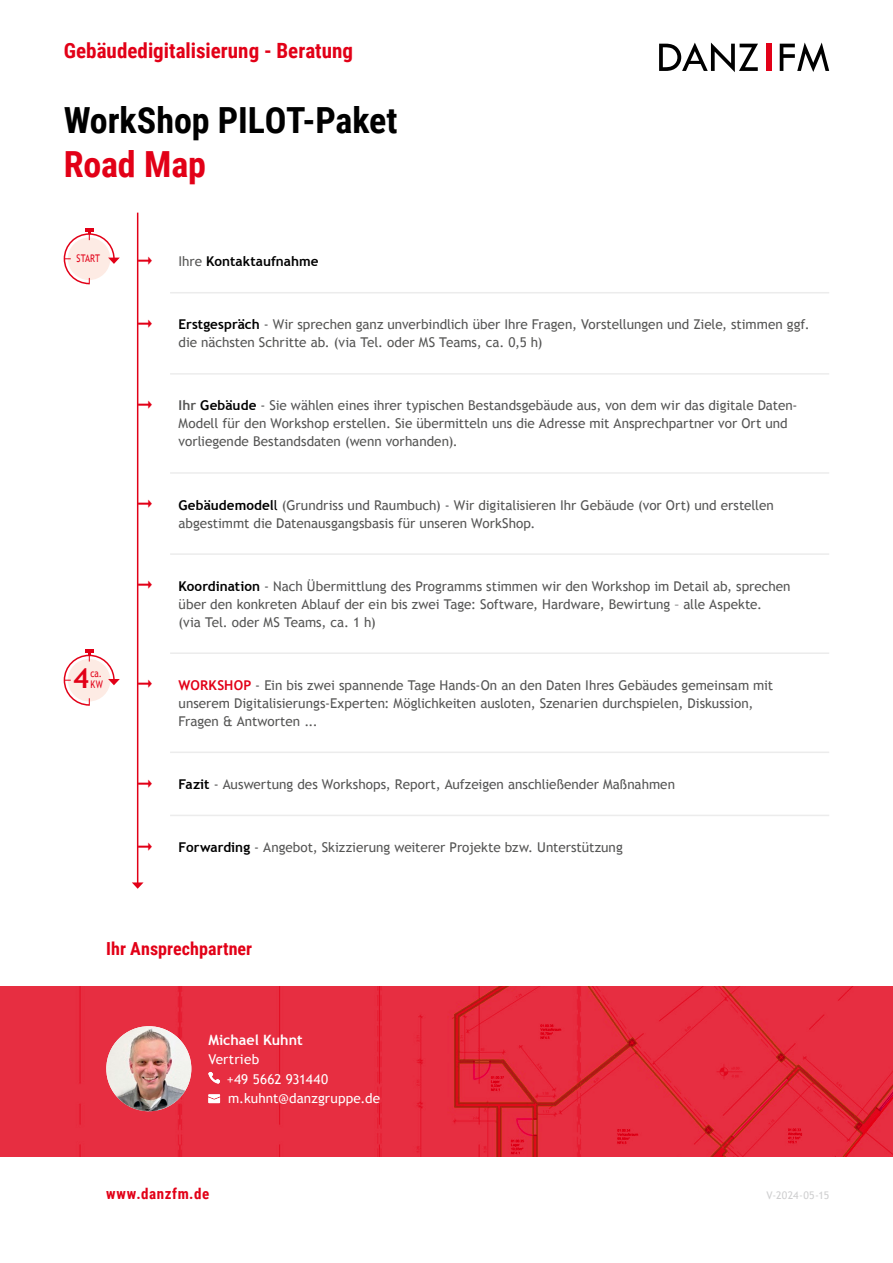
<style>
.page{position:relative;width:893px;height:1263px;background:#fff}
.page>*{position:absolute;margin:0;border:0;box-sizing:border-box;transform-origin:0 0}
.t1{font:700 36px "Roboto Condensed";letter-spacing:-.005em;color:#000}
.t2{font:700 36px "Roboto Condensed";color:#e20017}
.t3{font:700 27.6px "Trebuchet MS";color:#e20017}
.t4{font:700 21px "Roboto Condensed";color:#e20017}
.t5{font:700 18px "Roboto Condensed";letter-spacing:.005em;color:#e20017}
.t6{font:700 15px "Roboto Condensed";letter-spacing:.04em;color:#e20017}
.t7{font:700 14.25px "Trebuchet MS";color:#fff}
.t8{font:13.5px/18px "Trebuchet MS";color:#565655}
.t9{font:13.5px/19.5px "Trebuchet MS";letter-spacing:.015em;color:#fff}
.t10{font:700 13.5px "Trebuchet MS";letter-spacing:.005em;color:#000}
.t11{font:10.5px "Trebuchet MS";letter-spacing:.02em;color:#cfcfd0}
.t12{font:10.5px "Trebuchet MS";letter-spacing:.02em;color:#e20017;scale:.8 1}
.s1{font-weight:400;color:#565655}
.s2{font-weight:700;color:#000}
.s3{font-weight:700}
.s4{color:#000}
.s5{font-weight:700;color:#e20017}
</style>
<div class="page">
<div style="left:766px;top:44px;width:6px;height:27px;background:#e20017"></div>
<svg style="left:659px;top:43px;width:99px;height:29px"></svg>
<svg style="left:780px;top:43px;width:49px;height:29px"></svg>
<img style="left:0;top:986px;width:893px;height:171px">
<hr style="left:137px;top:213px;width:1px;height:670px;background:#e20017">
<svg style="left:132px;top:882px;width:12px;height:7px"></svg>
<img style="left:106px;top:1026px;width:85px;height:85px;border-radius:43px">
<svg style="left:208px;top:1072px;width:12px;height:12px"></svg>
<svg style="left:208px;top:1094px;width:12px;height:9px"></svg>
<hr style="left:170px;top:292px;width:659px;height:1px;background:#ececec">
<hr style="left:170px;top:373px;width:659px;height:2px;background:#ececec">
<hr style="left:170px;top:472px;width:659px;height:2px;background:#ececec">
<hr style="left:170px;top:553px;width:659px;height:2px;background:#ececec">
<hr style="left:170px;top:652px;width:659px;height:2px;background:#ececec">
<hr style="left:170px;top:751px;width:659px;height:2px;background:#ececec">
<hr style="left:170px;top:815px;width:659px;height:1px;background:#ececec">
<svg style="left:63px;top:228px;width:57px;height:57px"></svg>
<svg style="left:63px;top:649px;width:57px;height:57px"></svg>
<h3 class="t4" style="left:64px;top:36px;width:291px">Gebäudedigitalisierung - Beratung</h3>
<h1 class="t1" style="left:64px;top:95px;width:335px">WorkShop PILOT-Paket</h1>
<h1 class="t2" style="left:64px;top:138px;width:144px">Road Map</h1>
<p class="t12" style="left:77px;top:252px;width:31px">START</p>
<h2 class="t3" style="left:73px;top:661px;width:18px">4</h2>
<p class="t12" style="left:90px;top:667px;width:16px">ca.</p>
<p class="t12" style="left:91px;top:678px;width:17px">KW</p>
<p class="t10" style="left:179px;top:253px;width:142px"><span class="s1">Ihre</span> Kontaktaufnahme</p>
<p class="t8" style="left:179px;top:316px;width:632px"><span class="s2">Erstgespräch</span> - Wir sprechen ganz unverbindlich über Ihre Fragen, Vorstellungen und Ziele, stimmen ggf. die nächsten Schritte ab. (via Tel. oder MS Teams, ca. 0,5 h)</p>
<p class="t8" style="left:179px;top:397px;width:620px"><span class="s3">Ihr</span> <span class="s2">Gebäude</span> - Sie wählen eines ihrer typischen Bestandsgebäude aus, von dem wir das digitale Daten-<br>Modell für den Workshop erstellen. Sie übermitteln uns die Adresse mit Ansprechpartner vor Ort und vorliegende Bestandsdaten (wenn vorhanden).</p>
<p class="t8" style="left:179px;top:496px;width:597px"><span class="s2">Gebäudemodel</span><span class="s4">l</span> (Grundriss und Raumbuch) - Wir digitalisieren Ihr Gebäude (vor Ort) und erstellen abgestimmt die Datenausgangsbasis für unseren WorkShop.</p>
<p class="t8" style="left:179px;top:577px;width:614px"><span class="s2">Koordination</span> - Nach Übermittlung des Programms stimmen wir den Workshop im Detail ab, sprechen über den konkreten Ablauf der ein bis zwei Tage: Software, Hardware, Bewirtung – alle Aspekte.<br>(via Tel. oder MS Teams, ca. 1 h)</p>
<p class="t8" style="left:179px;top:676px;width:596px"><span class="s5">WORKSHOP</span> - Ein bis zwei spannende Tage Hands-On an den Daten Ihres Gebäudes gemeinsam mit unserem Digitalisierungs-Experten: Möglichkeiten ausloten, Szenarien durchspielen, Diskussion,<br>Fragen &amp; Antworten ...</p>
<p class="t8" style="left:179px;top:775px;width:498px"><span class="s2">Fazit</span> - Auswertung des Workshops, Report, Aufzeigen anschließender Maßnahmen</p>
<p class="t8" style="left:179px;top:838px;width:446px"><span class="s2">Forwarding</span> - Angebot, Skizzierung weiterer Projekte bzw. Unterstützung</p>
<h3 class="t5" style="left:106px;top:936px;width:147px">Ihr Ansprechpartner</h3>
<p class="t7" style="left:208px;top:1031px;width:96px">Michael Kuhnt</p>
<p class="t9" style="left:227px;top:1050px;width:155px;text-indent:-18px">Vertrieb<br>+49 5662 931440 m.kuhnt@danzgruppe.de</p>
<p class="t6" style="left:106px;top:1183px;width:104px">www.danzfm.de</p>
<p class="t11" style="left:767px;top:1189px;width:64px">V-2024-05-15</p>
</div>
